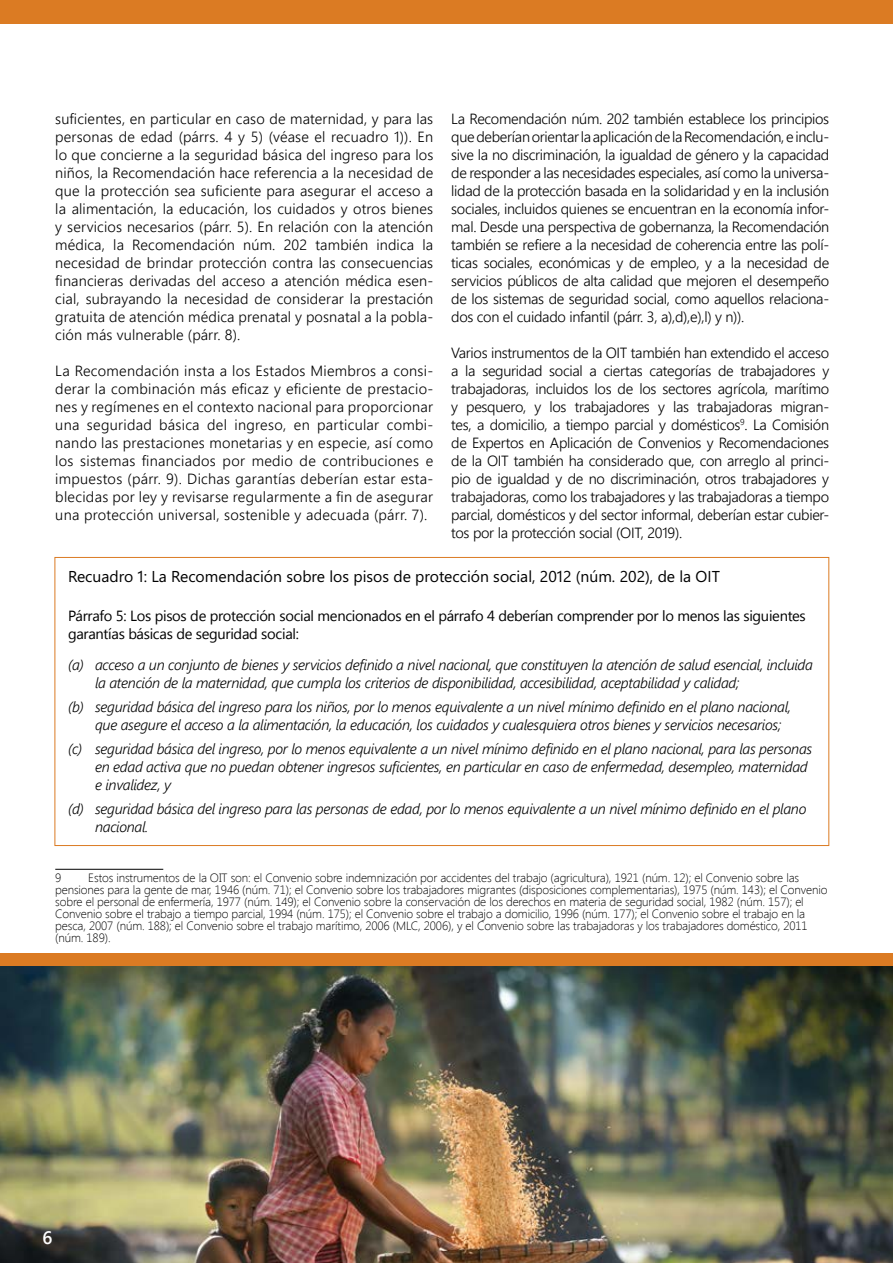
<style>
.page{position:relative;width:893px;height:1263px;background:#fff}
.page>*{position:absolute;margin:0;border:0;box-sizing:border-box;transform-origin:0 0}
.t1{font:600 18px "Segoe UI";color:#fff}
.t2{font:15.75px "Segoe WP";color:#000}
.t3{font:300 14.7px/18px "Segoe UI";letter-spacing:-.01em;color:#000;text-align:justify}
.t4{font:italic 300 14.7px/18px "Segoe UI";letter-spacing:-.02em;color:#000}
.t5{font:14.7px/17.7px "Segoe UI";letter-spacing:-.02em;color:#000}
.t6{font:300 12px/12px "Segoe UI";letter-spacing:-.01em;color:#000}
</style>
<div class="page">
<img style="left:0;top:965px;width:893px;height:298px">
<hr style="left:55px;top:869px;width:108px;height:1px;background:#000">
<div style="left:0;top:0;width:893px;height:23px;background:#db7b23"></div>
<div style="left:0;top:953px;width:893px;height:12px;background:#db7b23"></div>
<p class="t3" style="left:55px;top:109px;width:380px">suficientes, en particular en caso de maternidad, y para las personas de edad (párrs. 4 y 5) (véase el recuadro 1)). En lo que concierne a la seguridad básica del ingreso para los niños, la Recomendación hace referencia a la necesidad de que la protección sea suficiente para asegurar el acceso a la alimentación, la educación, los cuidados y otros bienes y servicios necesarios (párr. 5). En relación con la atención médica, la Recomendación núm. 202 también indica la necesidad de brindar protección contra las consecuencias financieras derivadas del acceso a atención médica esen&shy;cial, subrayando la necesidad de considerar la prestación gratuita de atención médica prenatal y posnatal a la pobla&shy;ción más vulnerable (párr. 8).</p>
<p class="t3" style="left:55px;top:361px;width:379px">La Recomendación insta a los Estados Miembros a consi&shy;derar la combinación más eficaz y eficiente de prestacio&shy;nes y regímenes en el contexto nacional para proporcionar una seguridad básica del ingreso, en particular combi&shy;nando las prestaciones monetarias y en especie, así como los sistemas financiados por medio de contribuciones e impuestos (párr. 9). Dichas garantías deberían estar esta&shy;blecidas por ley y revisarse regularmente a fin de asegurar una protección universal, sostenible y adecuada (párr. 7).</p>
<p class="t3" style="left:451px;top:109px;width:380px">La Recomendación núm. 202 también establece los principios que deberían orientar la aplicación de la Recomendación, e inclu&shy;sive la no discriminación, la igualdad de género y la capacidad de responder a las necesidades especiales, así como la universa&shy;lidad de la protección basada en la solidaridad y en la inclusión sociales, incluidos quienes se encuentran en la economía infor&shy;mal. Desde una perspectiva de gobernanza, la Recomendación también se refiere a la necesidad de coherencia entre las polí&shy;ticas sociales, económicas y de empleo, y a la necesidad de servicios públicos de alta calidad que mejoren el desempeño de los sistemas de seguridad social, como aquellos relaciona&shy;dos con el cuidado infantil (párr. 3, a),d),e),l) y n)).</p>
<p class="t3" style="left:451px;top:343px;width:379px">Varios instrumentos de la OIT también han extendido el acceso a la seguridad social a ciertas categorías de trabajadores y trabajadoras, incluidos los de los sectores agrícola, marítimo y pesquero, y los trabajadores y las trabajadoras migran&shy;tes, a domicilio, a tiempo parcial y domésticos<sup>9</sup>. La Comisión de Expertos en Aplicación de Convenios y Recomendaciones de la OIT también ha considerado que, con arreglo al princi&shy;pio de igualdad y de no discriminación, otros trabajadores y trabajadoras, como los trabajadores y las trabajadoras a tiempo parcial, domésticos y del sector informal, deberían estar cubier&shy;tos por la protección social (OIT, 2019).</p>
<p class="t2" style="left:68px;top:566px;width:653px">Recuadro 1: La Recomendación sobre los pisos de protección social, 2012 (núm. 202), de la OIT</p>
<p class="t5" style="left:68px;top:606px;width:739px">Párrafo 5: Los pisos de protección social mencionados en el párrafo 4 deberían comprender por lo menos las siguientes garantías básicas de seguridad social:</p>
<p class="t4" style="left:95px;top:655px;width:719px;text-indent:-27px">(a) acceso a un conjunto de bienes y servicios definido a nivel nacional, que constituyen la atención de salud esencial, incluida la atención de la maternidad, que cumpla los criterios de disponibilidad, accesibilidad, aceptabilidad y calidad;</p>
<p class="t4" style="left:95px;top:697px;width:697px;text-indent:-27px">(b) seguridad básica del ingreso para los niños, por lo menos equivalente a un nivel mínimo definido en el plano nacional, que asegure el acceso a la alimentación, la educación, los cuidados y cualesquiera otros bienes y servicios necesarios;</p>
<p class="t4" style="left:95px;top:739px;width:719px;text-indent:-27px">(c) seguridad básica del ingreso, por lo menos equivalente a un nivel mínimo definido en el plano nacional, para las personas en edad activa que no puedan obtener ingresos suficientes, en particular en caso de enfermedad, desempleo, maternidad e invalidez, y</p>
<p class="t4" style="left:95px;top:799px;width:713px;text-indent:-27px">(d) seguridad básica del ingreso para las personas de edad, por lo menos equivalente a un nivel mínimo definido en el plano nacional.</p>
<p class="t6" style="left:55px;top:871px;width:774px;text-indent:33px">Estos instrumentos de la OIT son: el Convenio sobre indemnización por accidentes del trabajo (agricultura), 1921 (núm. 12); el Convenio sobre las pensiones para la gente de mar, 1946 (núm. 71); el Convenio sobre los trabajadores migrantes (disposiciones complementarias), 1975 (núm. 143); el Convenio sobre el personal de enfermería, 1977 (núm. 149); el Convenio sobre la conservación de los derechos en materia de seguridad social, 1982 (núm. 157); el Convenio sobre el trabajo a tiempo parcial, 1994 (núm. 175); el Convenio sobre el trabajo a domicilio, 1996 (núm. 177); el Convenio sobre el trabajo en la pesca, 2007 (núm. 188); el Convenio sobre el trabajo marítimo, 2006 (MLC, 2006), y el Convenio sobre las trabajadoras y los trabajadores doméstico, 2011 (núm. 189).</p>
<p class="t6" style="left:55px;top:871px;width:8px">9</p>
<p class="t1" style="left:43px;top:1225px;width:11px">6</p>
</div>
